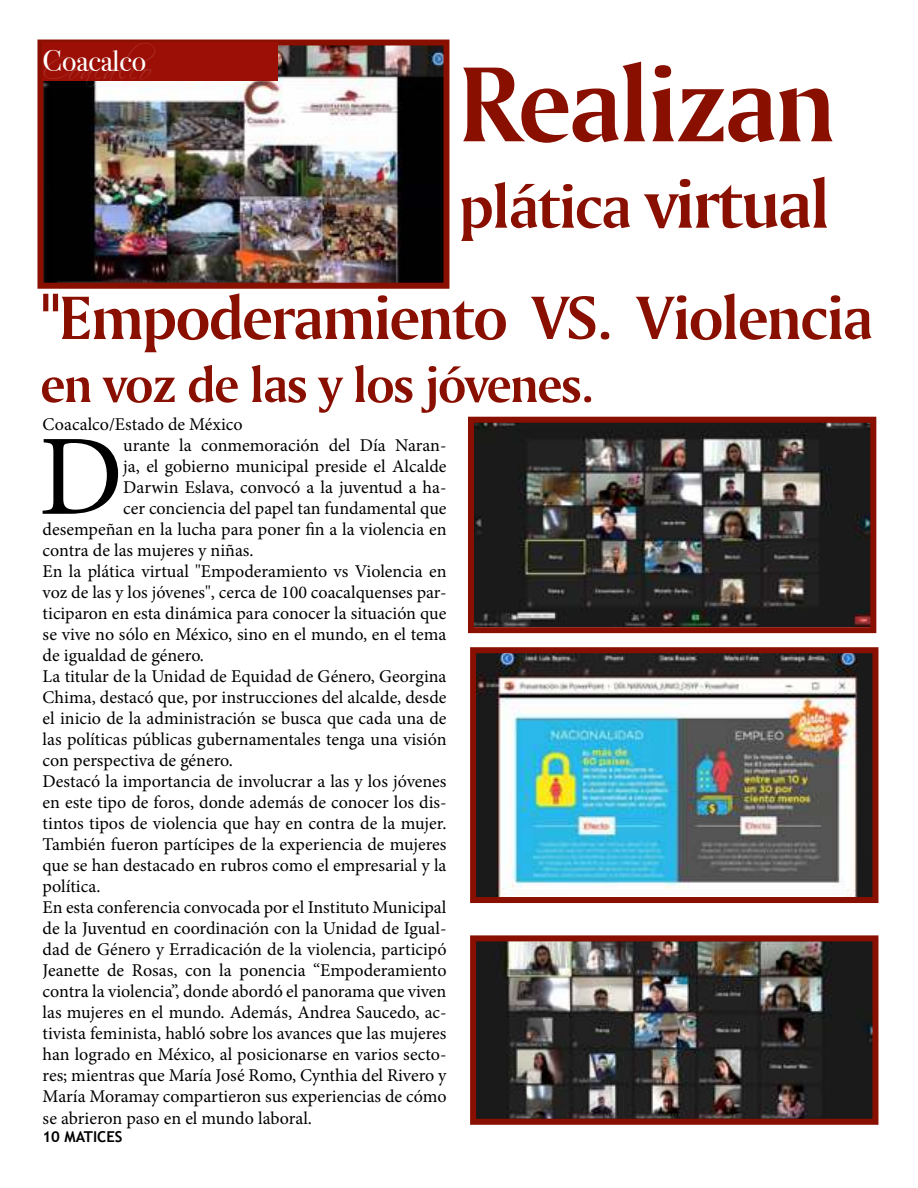
<style>
.page{position:relative;width:918px;height:1188px;background:#fff}
.page>*{position:absolute;margin:0;border:0;box-sizing:border-box;transform-origin:0 0}
.t1{font:114.9px "Minion Pro";color:#000}
.t2{font:112.5px "Amerigo BT Bold A";letter-spacing:-.025em;color:#890f01}
.t3{font:64.5px "Amerigo BT Bold A";letter-spacing:-.025em;color:#890f01}
.t4{font:52.5px "Amerigo BT Bold A";letter-spacing:-.025em;color:#890f01}
.t5{font:30px "Scriptina";letter-spacing:-.035em;color:#fff}
.t6{font:30px "Bodoni Svty Two ITCTT";color:#fff}
.t7{font:18px "Minion Pro";color:#000}
.t8{font:700 15px "Trebuchet MS";color:#000}
.s1{font-size:72px}
</style>
<div class="page">
<img style="left:44px;top:47px;width:398px;height:235px">
<div style="left:37px;top:40px;width:412px;height:249px;border:6px solid #890f01"></div>
<img style="left:477px;top:654px;width:394px;height:242px">
<div style="left:470px;top:647px;width:408px;height:256px;border:6px solid #890f01"></div>
<div style="left:43px;top:43px;width:235px;height:38px;background:#9c0f06"></div>
<img style="left:477px;top:942px;width:394px;height:176px">
<div style="left:470px;top:935px;width:408px;height:190px;border:6px solid #890f01"></div>
<img style="left:475px;top:424px;width:394px;height:202px">
<div style="left:468px;top:417px;width:408px;height:216px;border:6px solid #890f01"></div>
<h3 class="t5" style="left:43px;top:42px;width:115px">Coaca lco</h3>
<h3 class="t6" style="left:43px;top:48px;width:105px">Coacalco</h3>
<h2 class="t2" style="left:459px;top:62px;width:379px">Realizan</h2>
<h3 class="t3" style="left:459px;top:182px;width:373px">plática <span class="s1">virtual</span></h3>
<h3 class="t3" style="left:40px;top:293px;width:834px">"Empoderamiento VS. Violencia</h3>
<h3 class="t4" style="left:40px;top:365px;width:555px">en voz de las y los jóvenes.</h3>
<p class="t7" style="left:43px;top:417px;width:202px">Coacalco/Estado de México</p>
<h1 class="t1" style="left:39px;top:432px;width:86px">D</h1>
<p class="t7" style="left:123px;top:438px;width:325px">urante la conmemoración del Día Naran-</p>
<p class="t7" style="left:123px;top:459px;width:325px">ja, el gobierno municipal preside el Alcalde</p>
<p class="t7" style="left:123px;top:480px;width:325px">Darwin Eslava, convocó a la juventud a ha-</p>
<p class="t7" style="left:123px;top:501px;width:325px">cer conciencia del papel tan fundamental que</p>
<p class="t7" style="left:43px;top:522px;width:405px">desempeñan en la lucha para poner fin a la violencia en</p>
<p class="t7" style="left:43px;top:543px;width:212px">contra de las mujeres y niñas.</p>
<p class="t7" style="left:43px;top:564px;width:405px">En la plática virtual "Empoderamiento vs Violencia en</p>
<p class="t7" style="left:43px;top:585px;width:405px">voz de las y los jóvenes", cerca de 100 coacalquenses par-</p>
<p class="t7" style="left:43px;top:606px;width:405px">ticiparon en esta dinámica para conocer la situación que</p>
<p class="t7" style="left:43px;top:627px;width:405px">se vive no sólo en México, sino en el mundo, en el tema</p>
<p class="t7" style="left:43px;top:648px;width:163px">de igualdad de género.</p>
<p class="t7" style="left:43px;top:669px;width:405px">La titular de la Unidad de Equidad de Género, Georgina</p>
<p class="t7" style="left:43px;top:690px;width:405px">Chima, destacó que, por instrucciones del alcalde, desde</p>
<p class="t7" style="left:43px;top:711px;width:405px">el inicio de la administración se busca que cada una de</p>
<p class="t7" style="left:43px;top:732px;width:405px">las políticas públicas gubernamentales tenga una visión</p>
<p class="t7" style="left:43px;top:753px;width:192px">con perspectiva de género.</p>
<p class="t7" style="left:43px;top:774px;width:405px">Destacó la importancia de involucrar a las y los jóvenes</p>
<p class="t7" style="left:43px;top:795px;width:405px">en este tipo de foros, donde además de conocer los dis-</p>
<p class="t7" style="left:43px;top:816px;width:405px">tintos tipos de violencia que hay en contra de la mujer.</p>
<p class="t7" style="left:43px;top:837px;width:405px">También fueron partícipes de la experiencia de mujeres</p>
<p class="t7" style="left:43px;top:858px;width:405px">que se han destacado en rubros como el empresarial y la</p>
<p class="t7" style="left:43px;top:879px;width:59px">política.</p>
<p class="t7" style="left:43px;top:900px;width:405px">En esta conferencia convocada por el Instituto Municipal</p>
<p class="t7" style="left:43px;top:921px;width:405px">de la Juventud en coordinación con la Unidad de Igual-</p>
<p class="t7" style="left:43px;top:942px;width:405px">dad de Género y Erradicación de la violencia, participó</p>
<p class="t7" style="left:43px;top:963px;width:405px">Jeanette de Rosas, con la ponencia “Empoderamiento</p>
<p class="t7" style="left:43px;top:984px;width:405px">contra la violencia”, donde abordó el panorama que viven</p>
<p class="t7" style="left:43px;top:1005px;width:405px">las mujeres en el mundo. Además, Andrea Saucedo, ac-</p>
<p class="t7" style="left:43px;top:1026px;width:405px">tivista feminista, habló sobre los avances que las mujeres</p>
<p class="t7" style="left:43px;top:1047px;width:405px">han logrado en México, al posicionarse en varios secto-</p>
<p class="t7" style="left:43px;top:1068px;width:405px">res; mientras que María José Romo, Cynthia del Rivero y</p>
<p class="t7" style="left:43px;top:1089px;width:405px">María Moramay compartieron sus experiencias de cómo</p>
<p class="t7" style="left:43px;top:1111px;width:271px">se abrieron paso en el mundo laboral.</p>
<p class="t8" style="left:43px;top:1128px;width:82px">10 MATICES</p>
</div>
